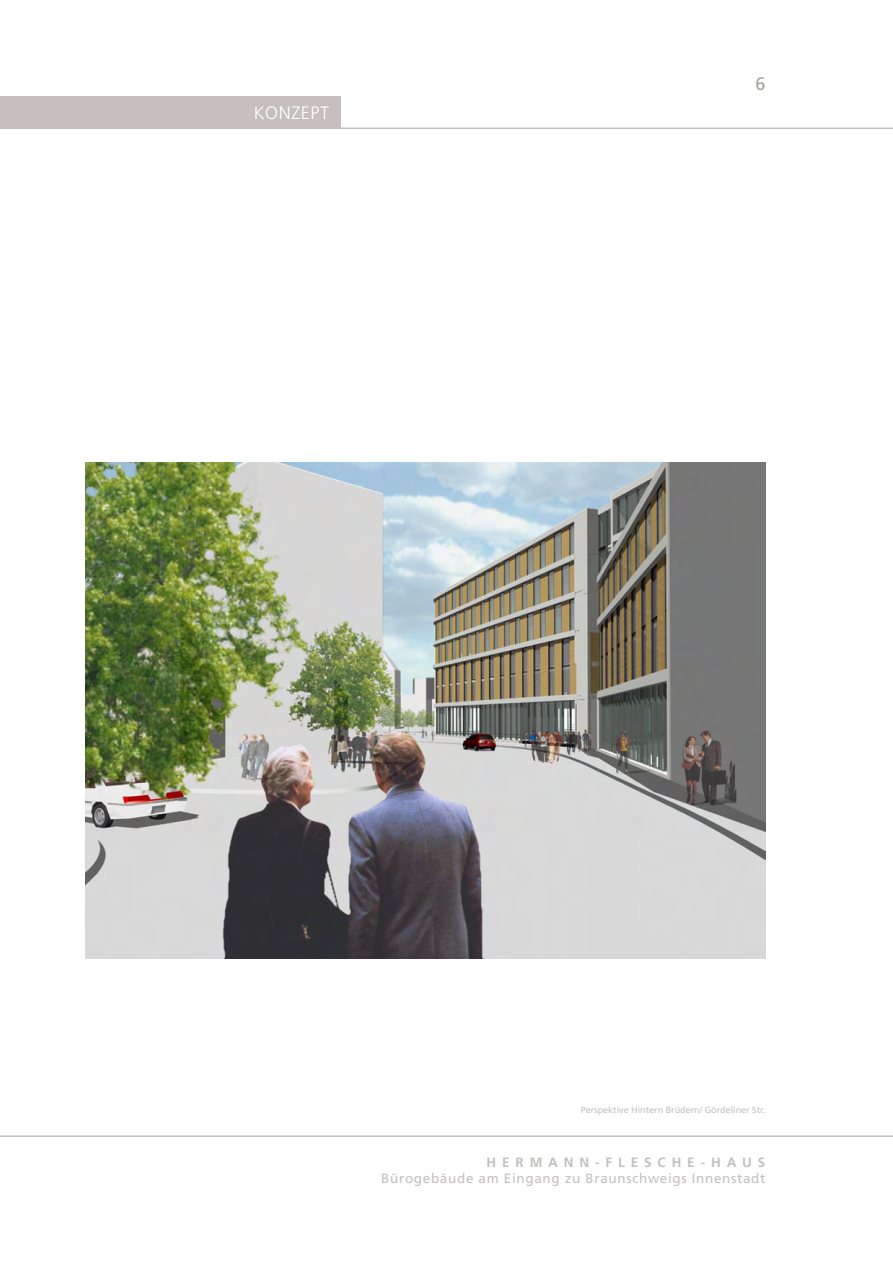
<style>
.page{position:relative;width:893px;height:1263px;background:#fff}
.page>*{position:absolute;margin:0;border:0;box-sizing:border-box;transform-origin:0 0}
.t1{font:300 18px "Frutiger";letter-spacing:.03em;color:#fff}
.t2{font:18px "Frutiger";color:#a7a2a0}
.t3{font:13.5px/16.2px "Frutiger";letter-spacing:.05em;color:#c5c0bf}
.t4{font:700 13.5px "Frutiger";color:#c5c0bf}
.t5{font:9px "Frutiger";color:#c5c0bf}
.s1{font-weight:700}
</style>
<div class="page">
<div style="left:0;top:96px;width:340px;height:32px;background:#c5c0bf"></div>
<hr style="left:0;top:128px;width:893px;height:1px;background:#c5c0bf">
<hr style="left:0;top:1135px;width:893px;height:2px;background:#c5c0bf">
<img style="left:85px;top:462px;width:680px;height:497px">
<p class="t1" style="left:254px;top:103px;width:77px">KONZEPT</p>
<p class="t2" style="left:755px;top:73px;width:12px">6</p>
<p class="t5" style="left:581px;top:1105px;width:186px">Perspektive Hintern Brüdern/ Gördeliner Str.</p>
<p class="t3" style="left:381px;top:1154px;width:386px;text-indent:290px"><span class="s1">HE -HAUS<br></span>Bürogebäude am Eingang zu Braunschweigs Innenstadt</p>
<p class="t4" style="left:487px;top:1154px;width:31px">H ERMANN</p>
<p class="t4" style="left:595px;top:1154px;width:36px">-FLESC</p>
</div>
